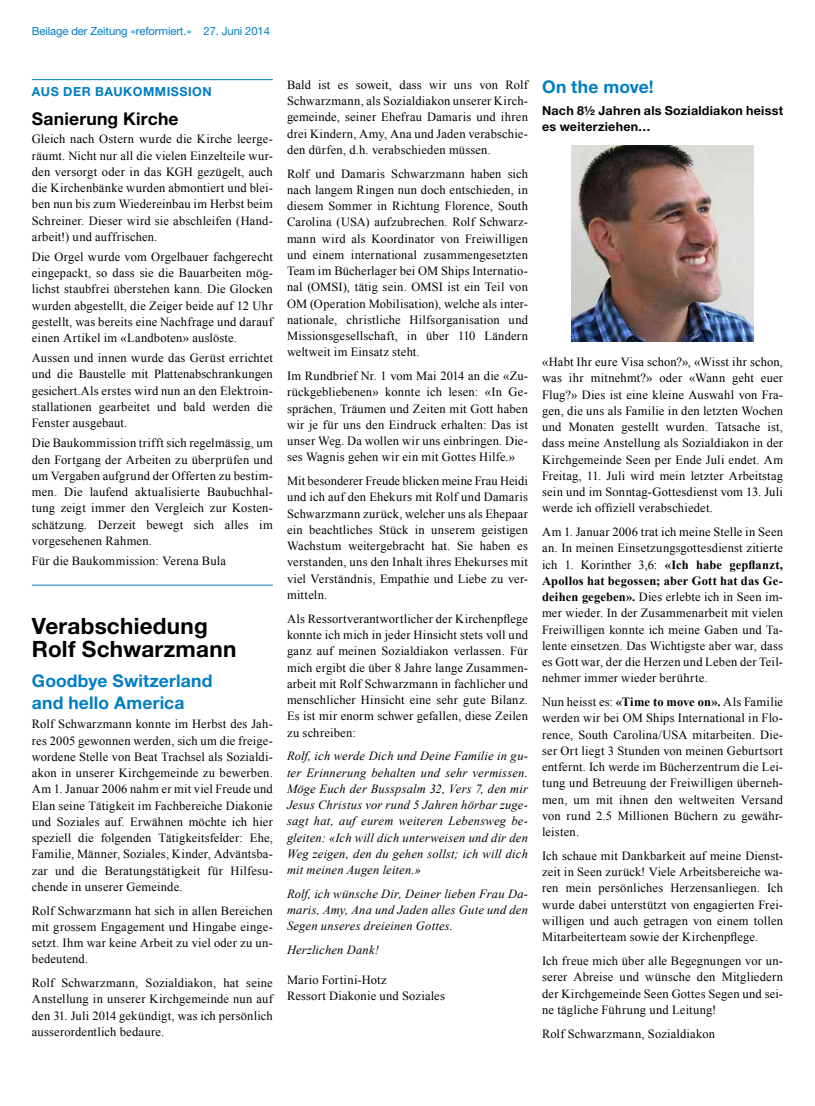
<style>
.page{position:relative;width:815px;height:1106px;background:#fff}
.page>*{position:absolute;margin:0;border:0;box-sizing:border-box;transform-origin:0 0}
.t1{font:700 22.5px/22.5px "Helvetica Neue LT Pro";letter-spacing:.01em;color:#000}
.t2{font:700 17.5px/22.5px "Helvetica Neue LT Pro";letter-spacing:.01em;color:#007dc3}
.t3{font:700 17.5px "Helvetica Neue LT Pro";letter-spacing:.01em;color:#000}
.t4{font:12.5px/16.2px "Times New Roman";letter-spacing:.015em;color:#000;text-align:justify}
.t5{font:italic 12.5px/16.2px "Times New Roman";letter-spacing:.015em;color:#000;text-align:justify}
.t6{font:700 12.5px/16.2px "Helvetica Neue LT Pro";letter-spacing:.02em;color:#000}
.t7{font:700 12.5px "Helvetica Neue LT Pro";color:#007dc3}
.t8{font:11.25px "Helvetica Neue LT Pro";letter-spacing:-.01em;color:#007dc3}
.s1{font-weight:700}
</style>
<div class="page">
<hr style="left:32px;top:79px;width:241px;height:1px;background:#007dc3">
<img style="left:572px;top:145px;width:181px;height:196px">
<hr style="left:32px;top:584px;width:241px;height:1px;background:#007dc3">
<p class="t8" style="left:32px;top:24px;width:240px">Beilage der Zeitung «reformiert.» 27. Juni 2014</p>
<p class="t7" style="left:32px;top:84px;width:42px">Aus der</p>
<h2 class="t2" style="left:542px;top:75px;width:113px">On the move!</h2>
<p class="t4" style="left:287px;top:76px;width:242px">Bald ist es soweit, dass wir uns von Rolf Schwarzmann, als Sozialdiakon unserer Kirch&shy;gemeinde, seiner Ehefrau Damaris und ihren drei Kindern, Amy, Ana und Jaden verabschie&shy;den dürfen, d.h. verabschieden müssen.</p>
<p class="t4" style="left:287px;top:165px;width:242px">Rolf und Damaris Schwarzmann haben sich nach langem Ringen nun doch entschieden, in diesem Sommer in Richtung Florence, South Carolina (USA) aufzubrechen. Rolf Schwarz&shy;mann wird als Koordinator von Freiwilligen und einem international zusammengesetzten Team im Bücherlager bei OM Ships Internatio&shy;nal (OMSI), tätig sein. OMSI ist ein Teil von OM (Operation Mobilisation), welche als inter&shy;nationale, christliche Hilfsorganisation und Missionsgesellschaft, in über 110 Ländern weltweit im Einsatz steht.</p>
<p class="t4" style="left:287px;top:367px;width:242px">Im Rundbrief Nr. 1 vom Mai 2014 an die «Zu&shy;rückgebliebenen» konnte ich lesen: «In Ge&shy;sprächen, Träumen und Zeiten mit Gott haben wir je für uns den Eindruck erhalten: Das ist unser Weg. Da wollen wir uns einbringen. Die&shy;ses Wagnis gehen wir ein mit Gottes Hilfe.»</p>
<p class="t4" style="left:287px;top:472px;width:242px">Mit besonderer Freude blicken meine Frau Heidi und ich auf den Ehekurs mit Rolf und Damaris Schwarzmann zurück, welcher uns als Ehepaar ein beachtliches Stück in unserem geistigen Wachstum weitergebracht hat. Sie haben es verstanden, uns den Inhalt ihres Ehekurses mit viel Verständnis, Empathie und Liebe zu ver&shy;mitteln.</p>
<p class="t4" style="left:287px;top:610px;width:242px">Als Ressortverantwortlicher der Kirchenpflege konnte ich mich in jeder Hinsicht stets voll und ganz auf meinen Sozialdiakon verlassen. Für mich ergibt die über 8 Jahre lange Zusammen&shy;arbeit mit Rolf Schwarzmann in fachlicher und menschlicher Hinsicht eine sehr gute Bilanz.<br>Es ist mir enorm schwer gefallen, diese Zeilen zu schreiben:</p>
<p class="t5" style="left:287px;top:747px;width:242px">Rolf, ich werde Dich und Deine Familie in gu&shy;ter Erinnerung behalten und sehr vermissen.<br>Möge Euch der Busspsalm 32, Vers 7, den mir Jesus Christus vor rund 5 Jahren hörbar zuge&shy;sagt hat, auf eurem weiteren Lebensweg be&shy;gleiten: «Ich will dich unterweisen und dir den Weg zeigen, den du gehen sollst; ich will dich mit meinen Augen leiten.»</p>
<p class="t5" style="left:287px;top:885px;width:242px">Rolf, ich wünsche Dir, Deiner lieben Frau Da&shy;maris, Amy, Ana und Jaden alles Gute und den Segen unseres dreieinen Gottes.</p>
<p class="t5" style="left:287px;top:941px;width:93px">Herzlichen Dank!</p>
<p class="t4" style="left:287px;top:971px;width:159px">Mario Fortini-Hotz<br>Ressort Diakonie und Soziales</p>
<p class="t7" style="left:95px;top:84px;width:20px">Baukommission</p>
<h2 class="t3" style="left:32px;top:108px;width:148px">Sanierung Kirche</h2>
<p class="t4" style="left:32px;top:131px;width:242px">Gleich nach Ostern wurde die Kirche leerge&shy;räumt. Nicht nur all die vielen Einzelteile wur&shy;den versorgt oder in das KGH gezügelt, auch die Kirchenbänke wurden abmontiert und blei&shy;ben nun bis zum Wiedereinbau im Herbst beim Schreiner. Dieser wird sie abschleifen (Hand&shy;arbeit!) und auffrischen.</p>
<p class="t4" style="left:32px;top:248px;width:242px">Die Orgel wurde vom Orgelbauer fachgerecht eingepackt, so dass sie die Bauarbeiten mög&shy;lichst staubfrei überstehen kann. Die Glocken wurden abgestellt, die Zeiger beide auf 12 Uhr gestellt, was bereits eine Nachfrage und darauf einen Artikel im «Landboten» auslöste.</p>
<p class="t4" style="left:32px;top:350px;width:242px">Aussen und innen wurde das Gerüst errichtet und die Baustelle mit Plattenabschrankungen gesichert.Als erstes wird nun an den Elektroin&shy;stallationen gearbeitet und bald werden die Fenster ausgebaut.</p>
<p class="t4" style="left:32px;top:435px;width:242px">Die Baukommission trifft sich regelmässig, um den Fortgang der Arbeiten zu überprüfen und um Vergaben aufgrund der Offerten zu bestim&shy;men. Die laufend aktualisierte Baubuchhal&shy;tung zeigt immer den Vergleich zur Kosten&shy;schätzung. Derzeit bewegt sich alles im vorgesehenen Rahmen.</p>
<p class="t4" style="left:32px;top:552px;width:196px">Für die Baukommission: Verena Bula</p>
<p class="t6" style="left:542px;top:102px;width:242px">Nach 8½ Jahren als Sozialdiakon heisst es weiterziehen…</p>
<p class="t4" style="left:542px;top:353px;width:242px">«Habt Ihr eure Visa schon?», «Wisst ihr schon, was ihr mitnehmt?» oder «Wann geht euer Flug?» Dies ist eine kleine Auswahl von Fra&shy;gen, die uns als Familie in den letzten Wochen und Monaten gestellt wurden. Tatsache ist, dass meine Anstellung als Sozialdiakon in der Kirchgemeinde Seen per Ende Juli endet. Am Freitag, 11. Juli wird mein letzter Arbeitstag sein und im Sonntag-Gottesdienst vom 13. Juli werde ich offiziell verabschiedet.</p>
<p class="t4" style="left:542px;top:523px;width:242px">Am 1. Januar 2006 trat ich meine Stelle in Seen an. In meinen Einsetzungsgottesdienst zitierte ich 1. Korinther 3,6: <span class="s1">«Ich habe gepflanzt, Apollos hat begossen; aber Gott hat das Ge&shy;deihen gegeben».</span> Dies erlebte ich in Seen im&shy;mer wieder. In der Zusammenarbeit mit vielen Freiwilligen konnte ich meine Gaben und Ta&shy;lente einsetzen. Das Wichtigste aber war, dass es Gott war, der die Herzen und Leben der Teil&shy;nehmer immer wieder berührte.</p>
<p class="t4" style="left:542px;top:693px;width:242px">Nun heisst es: <span class="s1">«Time to move on».</span> Als Familie werden wir bei OM Ships International in Flo&shy;rence, South Carolina/USA mitarbeiten. Die&shy;ser Ort liegt 3 Stunden von meinen Geburtsort entfernt. Ich werde im Bücherzentrum die Lei&shy;tung und Betreuung der Freiwilligen überneh&shy;men, um mit ihnen den weltweiten Versand von rund 2.5 Millionen Büchern zu gewähr&shy;leisten.</p>
<p class="t4" style="left:542px;top:847px;width:242px">Ich schaue mit Dankbarkeit auf meine Dienst&shy;zeit in Seen zurück! Viele Arbeitsbereiche wa&shy;ren mein persönliches Herzensanliegen. Ich wurde dabei unterstützt von engagierten Frei&shy;willigen und auch getragen von einem tollen Mitarbeiterteam sowie der Kirchenpflege.</p>
<p class="t4" style="left:542px;top:952px;width:242px">Ich freue mich über alle Begegnungen vor un&shy;serer Abreise und wünsche den Mitgliedern der Kirchgemeinde Seen Gottes Segen und sei&shy;ne tägliche Führung und Leitung!</p>
<p class="t4" style="left:542px;top:1025px;width:174px">Rolf Schwarzmann, Sozialdiakon</p>
<h1 class="t1" style="left:32px;top:614px;width:206px">Verabschiedung<br>Rolf Schwarzmann</h1>
<h2 class="t2" style="left:32px;top:668px;width:182px">Goodbye Switzerland and hello America</h2>
<p class="t4" style="left:32px;top:715px;width:242px">Rolf Schwarzmann konnte im Herbst des Jah&shy;res 2005 gewonnen werden, sich um die freige&shy;wordene Stelle von Beat Trachsel als Sozialdi&shy;akon in unserer Kirchgemeinde zu bewerben.<br>Am 1. Januar 2006 nahm er mit viel Freude und Elan seine Tätigkeit im Fachbereiche Diakonie und Soziales auf. Erwähnen möchte ich hier speziell die folgenden Tätigkeitsfelder: Ehe, Familie, Männer, Soziales, Kinder, Adväntsba&shy;zar und die Beratungstätigkeit für Hilfesu&shy;chende in unserer Gemeinde.</p>
<p class="t4" style="left:32px;top:902px;width:242px">Rolf Schwarzmann hat sich in allen Bereichen mit grossem Engagement und Hingabe einge&shy;setzt. Ihm war keine Arbeit zu viel oder zu un&shy;bedeutend.</p>
<p class="t4" style="left:32px;top:974px;width:242px">Rolf Schwarzmann, Sozialdiakon, hat seine Anstellung in unserer Kirchgemeinde nun auf den 31. Juli 2014 gekündigt, was ich persönlich ausserordentlich bedaure.</p>
</div>
